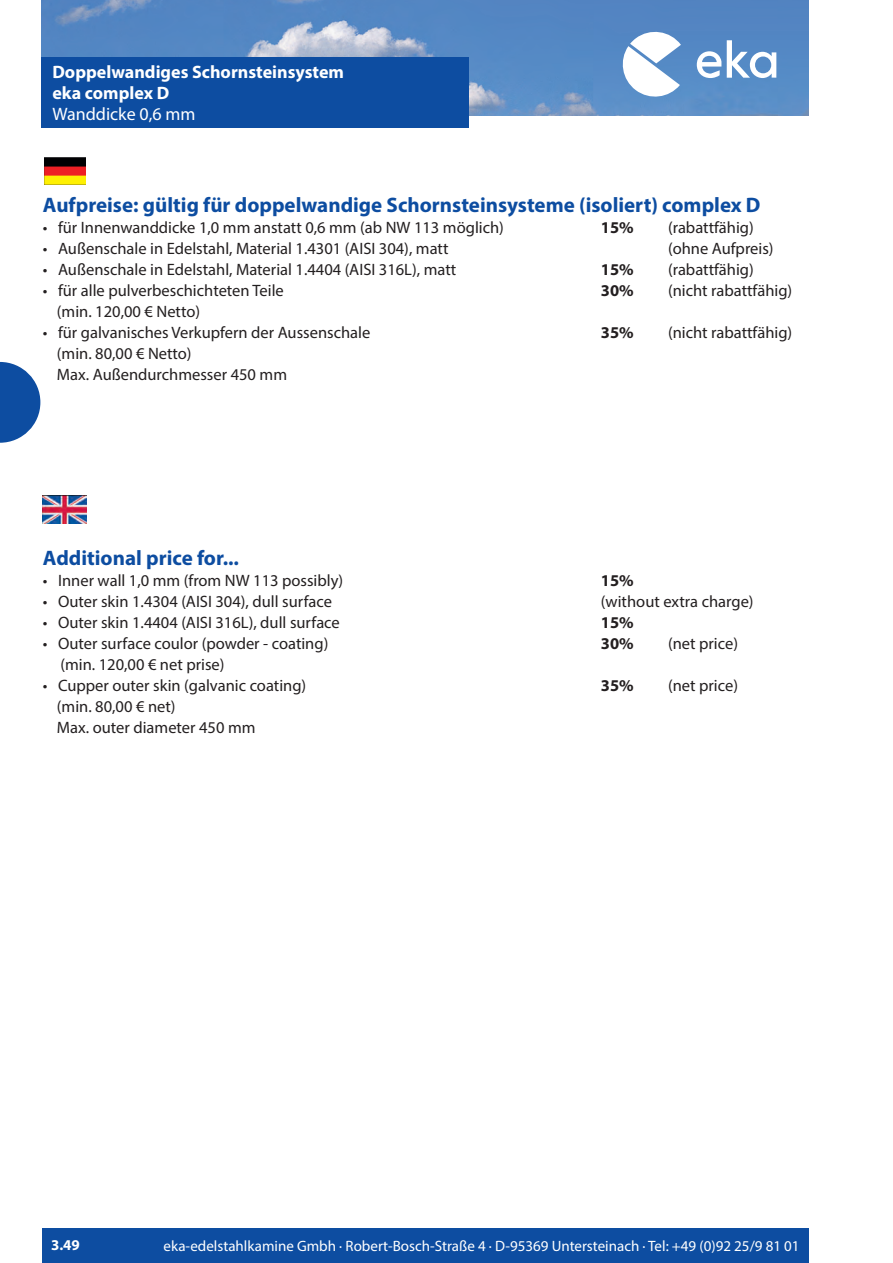
<style>
.page{position:relative;width:893px;height:1263px;background:#fff}
.page>*{position:absolute;margin:0;border:0;box-sizing:border-box;transform-origin:0 0}
.t1{font:700 21px "Myriad Pro";color:#0d4da1}
.t2{font:700 18px/21px "Myriad Pro";color:#fff}
.t3{font:18px "Myriad Pro";color:#fff}
.t4{font:16.5px/21px "Myriad Pro";color:#231f20}
.t5{font:700 16.5px "Myriad Pro";color:#231f20}
.t6{font:15px "Myriad Pro";color:#fff}
.t7{font:700 15px "Myriad Pro";color:#fff}
</style>
<div class="page">
<img style="left:42px;top:0;width:766px;height:115px">
<svg style="left:619px;top:28px;width:62px;height:72px"></svg>
<svg style="left:697px;top:51px;width:24px;height:27px"></svg>
<svg style="left:727px;top:40px;width:49px;height:38px"></svg>
<div style="left:42px;top:1228px;width:766px;height:35px;background:#0d4da1"></div>
<div style="left:42px;top:57px;width:427px;height:71px;background:#0d4da1"></div>
<svg style="left:0;top:362px;width:40px;height:81px"></svg>
<img style="left:43px;top:495px;width:43px;height:28px">
<img style="left:44px;top:158px;width:41px;height:27px">
<p class="t2" style="left:52px;top:61px;width:293px">Doppelwandiges Schornsteinsystem eka complex D</p>
<p class="t3" style="left:52px;top:103px;width:145px">Wanddicke 0,6 mm</p>
<p class="t1" style="left:43px;top:191px;width:719px">Aufpreise: gültig für doppelwandige Schornsteinsysteme (isoliert) complex D</p>
<p class="t4" style="left:43px;top:217px;width:463px">• für Innenwanddicke 1,0 mm anstatt 0,6 mm (ab NW 113 möglich)</p>
<p class="t5" style="left:601px;top:217px;width:34px">15%</p>
<p class="t4" style="left:668px;top:217px;width:87px">(rabattfähig)</p>
<p class="t4" style="left:43px;top:238px;width:407px">• Außenschale in Edelstahl, Material 1.4301 (AISI 304), matt</p>
<p class="t4" style="left:668px;top:238px;width:107px">(ohne Aufpreis)</p>
<p class="t4" style="left:43px;top:259px;width:415px">• Außenschale in Edelstahl, Material 1.4404 (AISI 316L), matt</p>
<p class="t5" style="left:601px;top:259px;width:34px">15%</p>
<p class="t4" style="left:668px;top:259px;width:87px">(rabattfähig)</p>
<p class="t4" style="left:43px;top:280px;width:242px">• für alle pulverbeschichteten Teile</p>
<p class="t5" style="left:601px;top:280px;width:34px">30%</p>
<p class="t4" style="left:668px;top:280px;width:126px">(nicht rabattfähig)</p>
<p class="t4" style="left:57px;top:301px;width:145px">(min. 120,00 € Netto)</p>
<p class="t4" style="left:43px;top:322px;width:329px">• für galvanisches Verkupfern der Aussenschale</p>
<p class="t5" style="left:601px;top:322px;width:34px">35%</p>
<p class="t4" style="left:668px;top:322px;width:126px">(nicht rabattfähig)</p>
<p class="t4" style="left:57px;top:343px;width:232px">(min. 80,00 € Netto)<br>Max. Außendurchmesser 450 mm</p>
<p class="t1" style="left:43px;top:544px;width:198px">Additional price for...</p>
<p class="t4" style="left:43px;top:569px;width:302px">• Inner wall 1,0 mm (from NW 113 possibly)</p>
<p class="t5" style="left:601px;top:569px;width:34px">15%</p>
<p class="t4" style="left:43px;top:590px;width:291px">• Outer skin 1.4304 (AISI 304), dull surface</p>
<p class="t4" style="left:601px;top:590px;width:154px">(without extra charge)</p>
<p class="t4" style="left:43px;top:611px;width:298px">• Outer skin 1.4404 (AISI 316L), dull surface</p>
<p class="t5" style="left:601px;top:611px;width:34px">15%</p>
<p class="t4" style="left:43px;top:632px;width:287px">• Outer surface coulor (powder - coating)</p>
<p class="t5" style="left:601px;top:632px;width:34px">30%</p>
<p class="t4" style="left:668px;top:632px;width:72px">(net price)</p>
<p class="t4" style="left:60px;top:653px;width:166px">(min. 120,00 € net prise)</p>
<p class="t4" style="left:43px;top:674px;width:265px">• Cupper outer skin (galvanic coating)</p>
<p class="t5" style="left:601px;top:674px;width:34px">35%</p>
<p class="t4" style="left:668px;top:674px;width:72px">(net price)</p>
<p class="t4" style="left:57px;top:695px;width:200px">(min. 80,00 € net)<br>Max. outer diameter 450 mm</p>
<p class="t7" style="left:51px;top:1235px;width:30px">3.49</p>
<p class="t6" style="left:164px;top:1237px;width:638px">eka-edelstahlkamine Gmbh · Robert-Bosch-Straße 4 · D-95369 Untersteinach · Tel: +49 (0)92 25/9 81 01</p>
</div>
